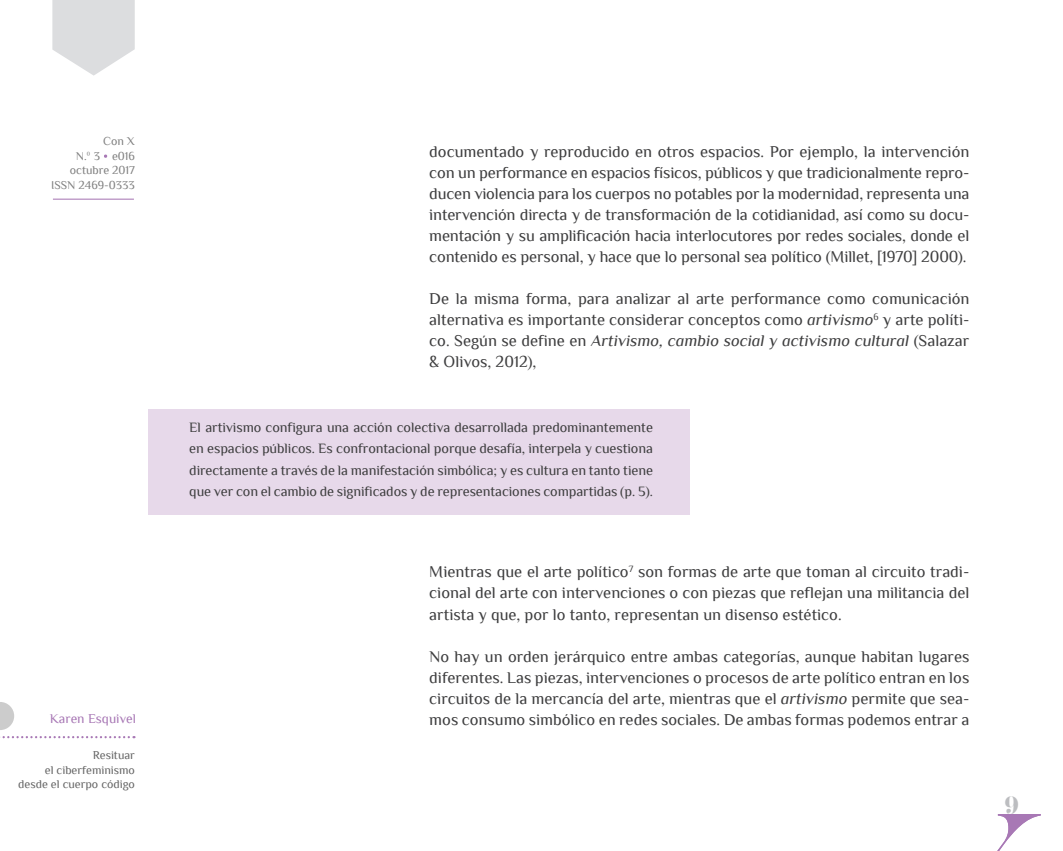
<style>
.page{position:relative;width:1063px;height:851px;background:#fff}
.page>*{position:absolute;margin:0;border:0;box-sizing:border-box;transform-origin:0 0}
.t1{font:24px "Pistilli";color:#bcbdc0}
.tx_principal{font:16.5px/21px "Philosopher";color:#3e3e3f;text-align:justify}
.cita_a_bando{font:14.25px/21px "Philosopher";letter-spacing:-.005em;color:#3e3e3f;text-align:justify}
.t2{font:13.5px "Philosopher";color:#a878b5}
.t3{font:12px/14.4px "Philosopher";color:#666;text-align:right}
.t4{font:12px/14.4px "Philosopher";color:#808080;text-align:right}
.s1{font-style:italic}
</style>
<div class="page">
<svg style="left:0;top:736px;width:134px;height:2px"></svg>
<svg style="left:0;top:702px;width:14px;height:28px"></svg>
<svg style="left:52px;top:0;width:83px;height:76px"></svg>
<svg style="left:104px;top:154px;width:3px;height:4px"></svg>
<hr style="left:53px;top:198px;width:81px;height:2px;background:#c2a0cb">
<div style="left:149px;top:409px;width:541px;height:105px;background:#e7d9ea"></div>
<svg style="left:997px;top:814px;width:44px;height:36px"></svg>
<p class="t4" style="left:51px;top:134px;width:85px">Con X<br>N.º 3 e016 octubre 2017<br>ISSN 2469-0333</p>
<p class="t2" style="left:50px;top:711px;width:88px">Karen Esquivel</p>
<p class="t3" style="left:18px;top:748px;width:118px">Resituar<br>el ciberfeminismo desde el cuerpo código</p>
<p class="tx_principal" style="left:429px;top:141px;width:542px">documentado y reproducido en otros espacios. Por ejemplo, la intervención con un performance en espacios físicos, públicos y que tradicionalmente repro&shy;ducen violencia para los cuerpos no potables por la modernidad, representa una intervención directa y de transformación de la cotidianidad, así como su docu&shy;mentación y su amplificación hacia interlocutores por redes sociales, donde el contenido es personal, y hace que lo personal sea político (Millet, [1970] 2000).</p>
<p class="tx_principal" style="left:429px;top:288px;width:542px">De la misma forma, para analizar al arte performance como comunicación alternativa es importante considerar conceptos como <span class="s1">artivismo</span><sup>6</sup> y arte políti&shy;co. Según se define en <span class="s1">Artivismo, cambio social y activismo cultural</span> (Salazar &amp; Olivos, 2012),</p>
<p class="cita_a_bando" style="left:189px;top:417px;width:465px">El artivismo configura una acción colectiva desarrollada predominantemente en espacios públicos. Es confrontacional porque desafía, interpela y cuestiona directamente a través de la manifestación simbólica; y es cultura en tanto tiene que ver con el cambio de significados y de representaciones compartidas (p. 5).</p>
<p class="tx_principal" style="left:429px;top:561px;width:542px">Mientras que el arte político<sup>7</sup> son formas de arte que toman al circuito tradi&shy;cional del arte con intervenciones o con piezas que reflejan una militancia del artista y que, por lo tanto, representan un disenso estético.</p>
<p class="tx_principal" style="left:429px;top:645px;width:542px">No hay un orden jerárquico entre ambas categorías, aunque habitan lugares diferentes. Las piezas, intervenciones o procesos de arte político entran en los circuitos de la mercancía del arte, mientras que el <span class="s1">artivismo</span> permite que sea&shy;mos consumo simbólico en redes sociales. De ambas formas podemos entrar a</p>
<h1 class="t1" style="left:1004px;top:789px;width:17px">9</h1>
</div>
